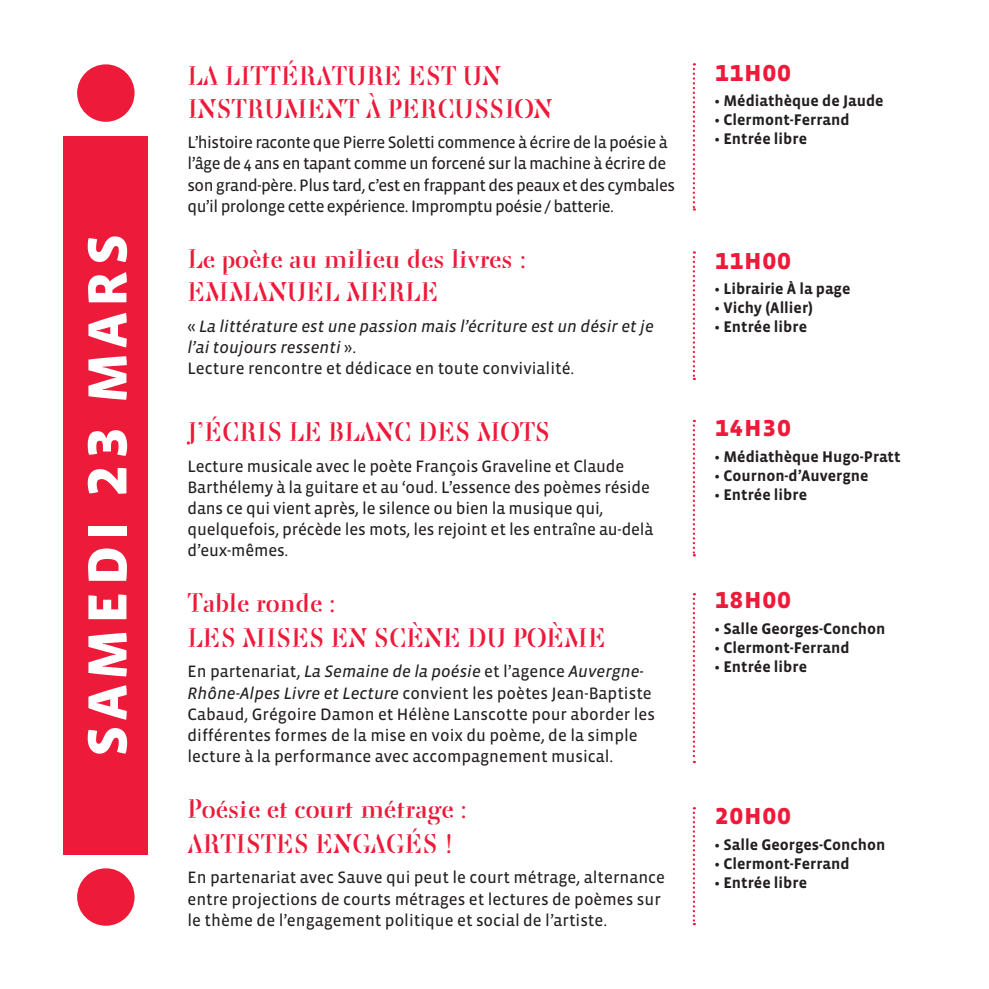
<style>
.page{position:relative;width:989px;height:989px;background:#fff}
.page>*{position:absolute;margin:0;border:0;box-sizing:border-box;transform-origin:0 0}
.t1{font:69.75px "Vista Sans SC Bold";letter-spacing:.05em;color:#fff}
.t2{font:29.25px "Vista Sans SC Bold";color:#ed1a3a}
.t3{font:27px/33.3px "Saluzzo";color:#ed1a3a}
.t4{font:16.88px/21.2px "Vista Sans Reg";letter-spacing:-.01em;color:#231f20}
.t5{font:16.88px/21.2px "Vista Sans Reg";letter-spacing:-.03em;color:#231f20}
.t6{font:italic 16.88px/21.2px "Vista Sans Reg";color:#231f20}
.t7{font:700 15.75px "Vista Sans";color:#231f20}
.s1{font-style:normal}
.s2{font-style:italic}
</style>
<div class="page">
<div style="left:64px;top:136px;width:84px;height:718px;background:#ed1a3a"></div>
<div style="left:77px;top:64px;width:58px;height:58px;background:#ed1a3a;border-radius:50%"></div>
<div style="left:77px;top:868px;width:58px;height:57px;background:#ed1a3a;border-radius:50%"></div>
<svg style="left:692px;top:63px;width:3px;height:147px"></svg>
<svg style="left:692px;top:251px;width:3px;height:129px"></svg>
<svg style="left:692px;top:420px;width:3px;height:136px"></svg>
<svg style="left:692px;top:593px;width:3px;height:170px"></svg>
<svg style="left:692px;top:807px;width:3px;height:118px"></svg>
<h1 class="t1" style="left:67px;top:757px;width:526px;rotate:-90deg">samedi 23 mars</h1>
<h3 class="t3" style="left:187px;top:59px;width:366px">LA LITTÉRATURE EST UN<br>INSTRUMENT À PERCUSSION</h3>
<p class="t5" style="left:187px;top:132px;width:489px">L’histoire raconte que Pierre Soletti commence à écrire de la poésie à l’âge de 4 ans en tapant comme un forcené sur la machine à écrire de son grand-père. Plus tard, c’est en frappant des peaux et des cymbales qu’il prolonge cette expérience. Impromptu poésie / batterie.</p>
<h3 class="t3" style="left:187px;top:242px;width:341px">Le poète au milieu des livres :<br>EMMANUEL MERLE</h3>
<p class="t6" style="left:187px;top:316px;width:468px"><span class="s1">«</span> La littérature est une passion mais l’écriture est un désir et je l’ai toujours ressenti <span class="s1">».<br>Lecture rencontre et dédicace en toute convivialité.</span></p>
<h3 class="t3" style="left:187px;top:415px;width:364px">J’ÉCRIS LE BLANC DES MOTS</h3>
<p class="t4" style="left:187px;top:455px;width:467px">Lecture musicale avec le poète François Graveline et Claude Barthélemy à la guitare et au ‘oud. L’essence des poèmes réside dans ce qui vient après, le silence ou bien la musique qui, quelquefois, précède les mots, les rejoint et les entraîne au-delà d’eux-mêmes.</p>
<h3 class="t3" style="left:187px;top:585px;width:420px;line-height:34.6px">Table ronde :<br>LES MISES EN SCÈNE DU POÈME</h3>
<p class="t4" style="left:187px;top:661px;width:469px">En partenariat, <span class="s2">La Semaine de la poésie</span> et l’agence <span class="s2">Auvergne-Rhône-Alpes Livre et Lecture</span> convient les poètes Jean-Baptiste Cabaud, Grégoire Damon et Hélène Lanscotte pour aborder les différentes formes de la mise en voix du poème, de la simple lecture à la performance avec accompagnement musical.</p>
<h3 class="t3" style="left:187px;top:791px;width:281px;line-height:34.6px">Poésie et court métrage :<br>ARTISTES ENGAGÉS !</h3>
<p class="t4" style="left:187px;top:867px;width:479px">En partenariat avec Sauve qui peut le court métrage, alternance entre projections de courts métrages et lectures de poèmes sur le thème de l’engagement politique et social de l’artiste.</p>
<h2 class="t2" style="left:714px;top:56px;width:78px">11h00</h2>
<p class="t7" style="left:714px;top:93px;width:170px">• Médiathèque de Jaude</p>
<p class="t7" style="left:714px;top:112px;width:136px">• Clermont-Ferrand</p>
<p class="t7" style="left:714px;top:131px;width:94px">• Entrée libre</p>
<h2 class="t2" style="left:714px;top:244px;width:78px">11h00</h2>
<p class="t7" style="left:714px;top:281px;width:137px">• Librairie À la page</p>
<p class="t7" style="left:714px;top:300px;width:100px">• Vichy (Allier)</p>
<p class="t7" style="left:714px;top:319px;width:94px">• Entrée libre</p>
<h2 class="t2" style="left:714px;top:411px;width:78px">14h30</h2>
<p class="t7" style="left:714px;top:448px;width:187px">• Médiathèque Hugo-Pratt</p>
<p class="t7" style="left:714px;top:467px;width:155px">• Cournon-d’Auvergne</p>
<p class="t7" style="left:714px;top:486px;width:94px">• Entrée libre</p>
<h2 class="t2" style="left:714px;top:583px;width:78px">18h00</h2>
<p class="t7" style="left:714px;top:620px;width:172px">• Salle Georges-Conchon</p>
<p class="t7" style="left:714px;top:639px;width:136px">• Clermont-Ferrand</p>
<p class="t7" style="left:714px;top:658px;width:94px">• Entrée libre</p>
<h2 class="t2" style="left:714px;top:799px;width:78px">20h00</h2>
<p class="t7" style="left:714px;top:836px;width:172px">• Salle Georges-Conchon</p>
<p class="t7" style="left:714px;top:855px;width:136px">• Clermont-Ferrand</p>
<p class="t7" style="left:714px;top:874px;width:94px">• Entrée libre</p>
</div>
